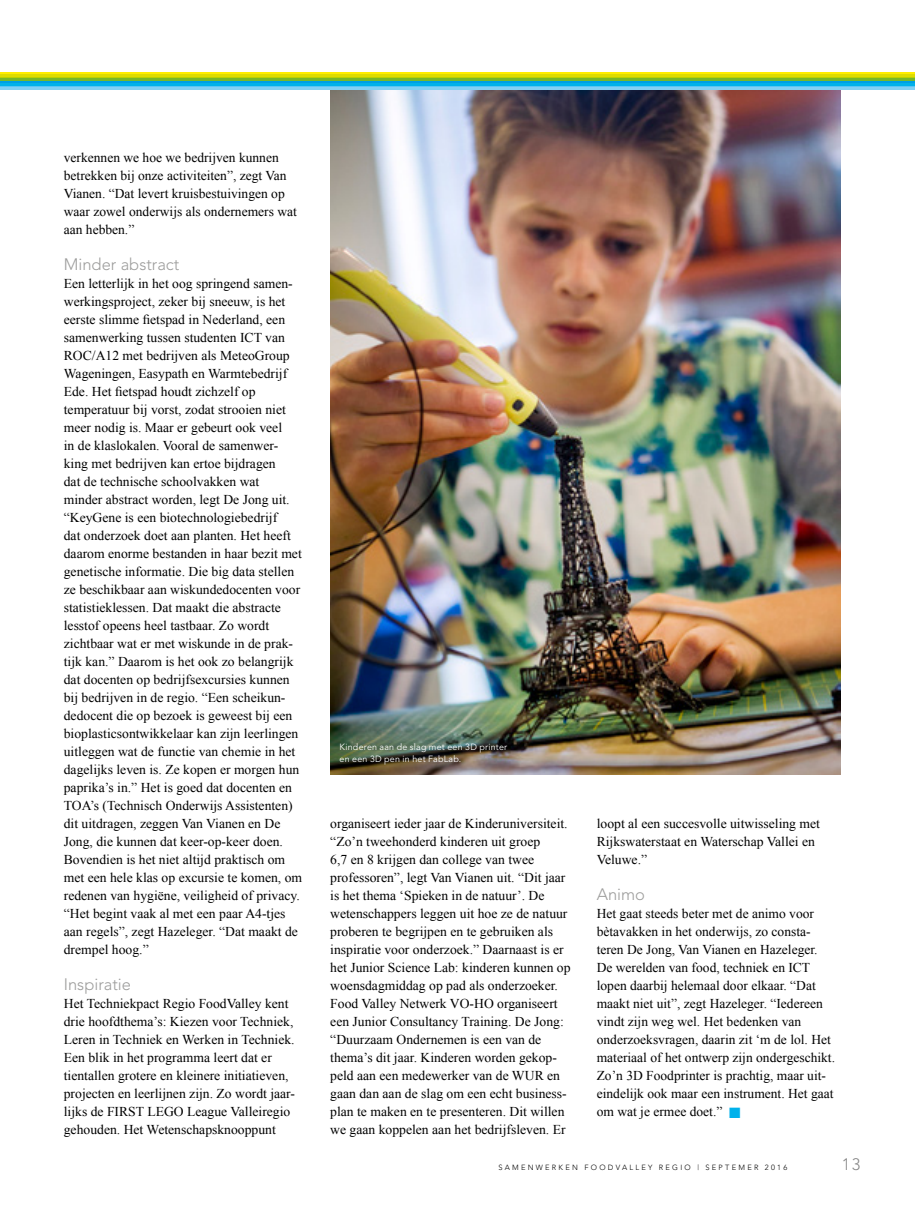
<style>
.page{position:relative;width:915px;height:1212px;background:#fff}
.page>*{position:absolute;margin:0;border:0;box-sizing:border-box;transform-origin:0 0}
.t1{font:300 16.5px "Avenir";color:#9d9d9c}
.t2{font:300 16.5px "Avenir";color:#878787}
.t3{font:13.5px/18px "Times New Roman";color:#000}
.t4{font:9px/12px "Avenir";letter-spacing:.025em;color:#fff}
.t5{font:300 7.5px "Avenir";letter-spacing:.3em;color:#000}
.s1{color:#00b1eb}
</style>
<div class="page">
<img style="left:330px;top:90px;width:510px;height:684px">
<hr style="left:0;top:72px;width:914px;height:2px;background:#ffed00">
<hr style="left:0;top:81px;width:914px;height:2px;background:#009fe3">
<hr style="left:0;top:76px;width:914px;height:3px;background:#bccf00">
<hr style="left:0;top:86px;width:914px;height:2px;background:#5bc5f2">
<hr style="left:0;top:74px;width:914px;height:2px;background:#dedc00">
<hr style="left:0;top:83px;width:914px;height:3px;background:#00b1eb">
<hr style="left:0;top:79px;width:914px;height:2px;background:#76b82a">
<hr style="left:0;top:88px;width:914px;height:2px;background:#83d0f5">
<p class="t3" style="left:64px;top:148px;width:234px">verkennen we hoe we bedrijven kunnen betrekken bij onze activiteiten”, zegt Van Vianen. “Dat levert kruisbestuivingen op waar zowel onderwijs als ondernemers wat aan hebben.”</p>
<p class="t1" style="left:64px;top:255px;width:117px">Minder abstract</p>
<p class="t3" style="left:64px;top:274px;width:240px">Een letterlijk in het oog springend samen&shy;werkingsproject, zeker bij sneeuw, is het eerste slimme fietspad in Nederland, een samenwerking tussen studenten ICT van ROC/A12 met bedrijven als MeteoGroup Wageningen, Easypath en Warmtebedrijf Ede. Het fietspad houdt zichzelf op temperatuur bij vorst, zodat strooien niet meer nodig is. Maar er gebeurt ook veel<br>in de klaslokalen. Vooral de samenwer&shy;king met bedrijven kan ertoe bijdragen<br>dat de technische schoolvakken wat<br>minder abstract worden, legt De Jong uit. “KeyGene is een biotechnologiebedrijf<br>dat onderzoek doet aan planten. Het heeft daarom enorme bestanden in haar bezit met genetische informatie. Die big data stellen ze beschikbaar aan wiskundedocenten voor statistieklessen. Dat maakt die abstracte lesstof opeens heel tastbaar. Zo wordt zichtbaar wat er met wiskunde in de prak&shy;tijk kan.” Daarom is het ook zo belangrijk dat docenten op bedrijfsexcursies kunnen bij bedrijven in de regio. “Een scheikun&shy;dedocent die op bezoek is geweest bij een bioplasticsontwikkelaar kan zijn leerlingen uitleggen wat de functie van chemie in het dagelijks leven is. Ze kopen er morgen hun paprika’s in.” Het is goed dat docenten en TOA’s (Technisch Onderwijs Assistenten) dit uitdragen, zeggen Van Vianen en De Jong, die kunnen dat keer-op-keer doen.<br>Bovendien is het niet altijd praktisch om met een hele klas op excursie te komen, om redenen van hygiëne, veiligheid of privacy. “Het begint vaak al met een paar A4-tjes aan regels”, zegt Hazeleger. “Dat maakt de drempel hoog.”</p>
<p class="t1" style="left:64px;top:975px;width:69px">Inspiratie</p>
<p class="t3" style="left:64px;top:994px;width:233px">Het Techniekpact Regio FoodValley kent drie hoofdthema’s: Kiezen voor Techniek, Leren in Techniek en Werken in Techniek.<br>Een blik in het programma leert dat er tientallen grotere en kleinere initiatieven, projecten en leerlijnen zijn. Zo wordt jaar&shy;lijks de FIRST LEGO League Valleiregio gehouden. Het Wetenschapsknooppunt</p>
<p class="t4" style="left:339px;top:741px;width:169px">Kinderen aan de slag met een 3D printer en een 3D pen in het FabLab.</p>
<p class="t3" style="left:330px;top:814px;width:242px">organiseert ieder jaar de Kinderuniversiteit. “Zo’n tweehonderd kinderen uit groep<br>6,7 en 8 krijgen dan college van twee professoren”, legt Van Vianen uit. “Dit jaar is het thema ‘Spieken in de natuur’. De wetenschappers leggen uit hoe ze de natuur proberen te begrijpen en te gebruiken als inspiratie voor onderzoek.” Daarnaast is er het Junior Science Lab: kinderen kunnen op woensdagmiddag op pad als onderzoeker.<br>Food Valley Netwerk VO-HO organiseert een Junior Consultancy Training. De Jong: “Duurzaam Ondernemen is een van de thema’s dit jaar. Kinderen worden gekop&shy;peld aan een medewerker van de WUR en gaan dan aan de slag om een echt business&shy;plan te maken en te presenteren. Dit willen we gaan koppelen aan het bedrijfsleven. Er</p>
<p class="t3" style="left:596px;top:814px;width:225px">loopt al een succesvolle uitwisseling met<br>Rijkswaterstaat en Waterschap Vallei en<br>Veluwe.”</p>
<p class="t1" style="left:596px;top:885px;width:50px">Animo</p>
<p class="t3" style="left:596px;top:904px;width:240px">Het gaat steeds beter met de animo voor bètavakken in het onderwijs, zo consta&shy;teren De Jong, Van Vianen en Hazeleger.<br>De werelden van food, techniek en ICT lopen daarbij helemaal door elkaar. “Dat maakt niet uit”, zegt Hazeleger. “Iedereen vindt zijn weg wel. Het bedenken van onderzoeksvragen, daarin zit ‘m de lol. Het materiaal of het ontwerp zijn ondergeschikt.<br>Zo’n 3D Foodprinter is prachtig, maar uit&shy;eindelijk ook maar een instrument. Het gaat om wat je ermee doet.” <span class="s1">■</span></p>
<p class="t5" style="left:498px;top:1163px;width:290px">SAMENWERKEN FOODVALLEY REGIO | SEPTEMER 2016</p>
<p class="t2" style="left:841px;top:1155px;width:20px">13</p>
</div>
